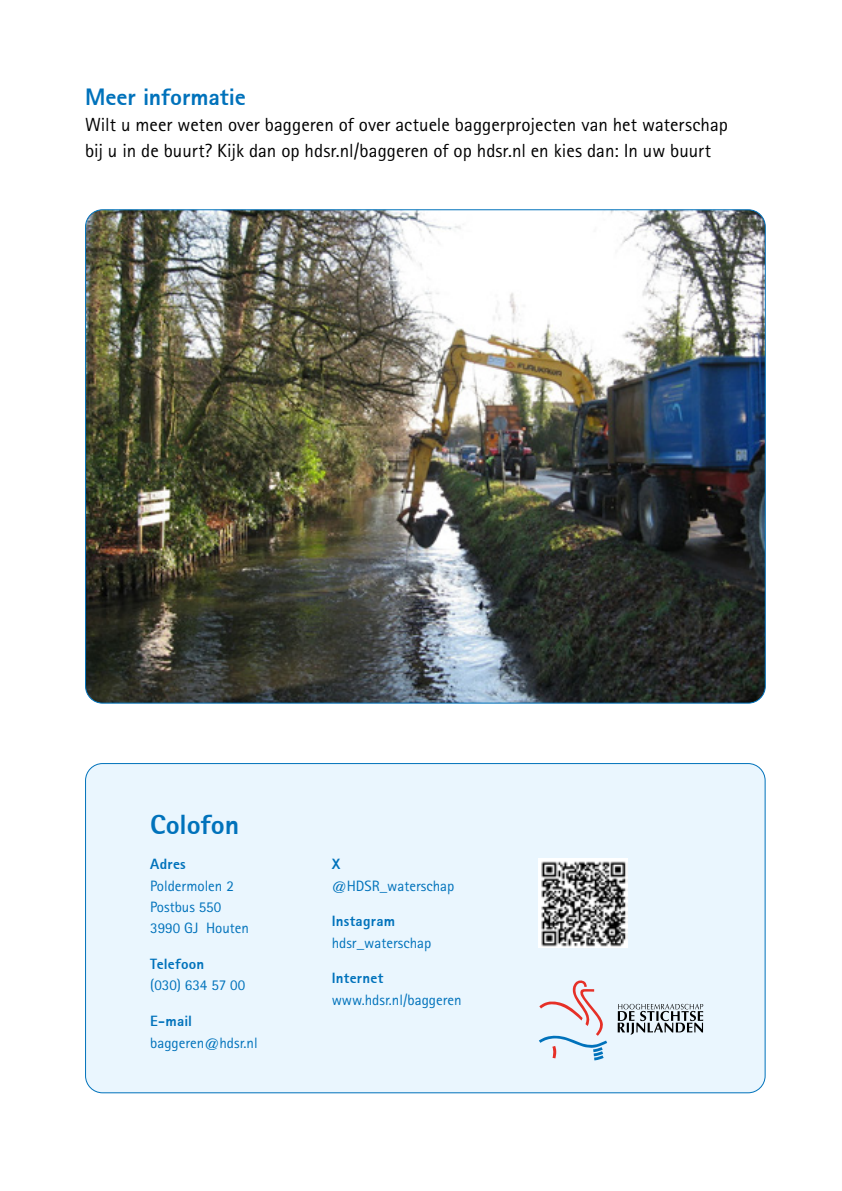
<style>
.page{position:relative;width:842px;height:1191px;background:#fff}
.page>*{position:absolute;margin:0;border:0;box-sizing:border-box;transform-origin:0 0}
.t1{font:800 28px "Rotis Sans Serif 75";letter-spacing:-.005em;color:#0072bb}
.t2{font:800 24px "Rotis Sans Serif 75";letter-spacing:-.005em;color:#0072bb}
.t3{font:19px/26px "Rotis Sans Serif Std";color:#000}
.t4{font:15px/21.4px "Rotis Sans Serif Std";color:#0072bb}
.t5{font:800 15px "Rotis Sans Serif 75";letter-spacing:.015em;color:#0072bb}
</style>
<div class="page">
<div style="left:86px;top:763px;width:679px;height:329px;background:#eaf6fe;border-radius:17px"></div>
<svg style="left:539px;top:980px;width:68px;height:80px"></svg>
<svg style="left:618px;top:1004px;width:85px;height:30px"></svg>
<img style="left:86px;top:211px;width:679px;height:492px">
<div style="left:539px;top:859px;width:89px;height:89px;background:#fff"></div>
<img style="left:541px;top:861px;width:86px;height:86px">
<p class="t2" style="left:85px;top:82px;width:162px">Meer informatie</p>
<p class="t3" style="left:85px;top:112px;width:644px">Wilt u meer weten over baggeren of over actuele baggerprojecten van het waterschap bij u in de buurt? Kijk dan op hdsr.nl/baggeren of op hdsr.nl en kies dan: In uw buurt</p>
<h1 class="t1" style="left:150px;top:806px;width:91px">Colofon</h1>
<p class="t5" style="left:150px;top:854px;width:37px">Adres</p>
<p class="t4" style="left:150px;top:874px;width:100px">Poldermolen 2<br>Postbus 550<br>3990 GJ Houten</p>
<p class="t5" style="left:150px;top:954px;width:56px">Telefoon</p>
<p class="t4" style="left:150px;top:974px;width:96px">(030) 634 57 00</p>
<p class="t5" style="left:150px;top:1011px;width:43px">E-mail</p>
<p class="t4" style="left:150px;top:1031px;width:109px">baggeren@hdsr.nl</p>
<p class="t5" style="left:332px;top:854px;width:10px">X</p>
<p class="t4" style="left:332px;top:874px;width:124px">@HDSR_waterschap</p>
<p class="t5" style="left:332px;top:911px;width:65px">Instagram</p>
<p class="t4" style="left:332px;top:931px;width:101px">hdsr_waterschap</p>
<p class="t5" style="left:332px;top:968px;width:53px">Internet</p>
<p class="t4" style="left:332px;top:988px;width:131px">www.hdsr.nl/baggeren</p>
</div>
